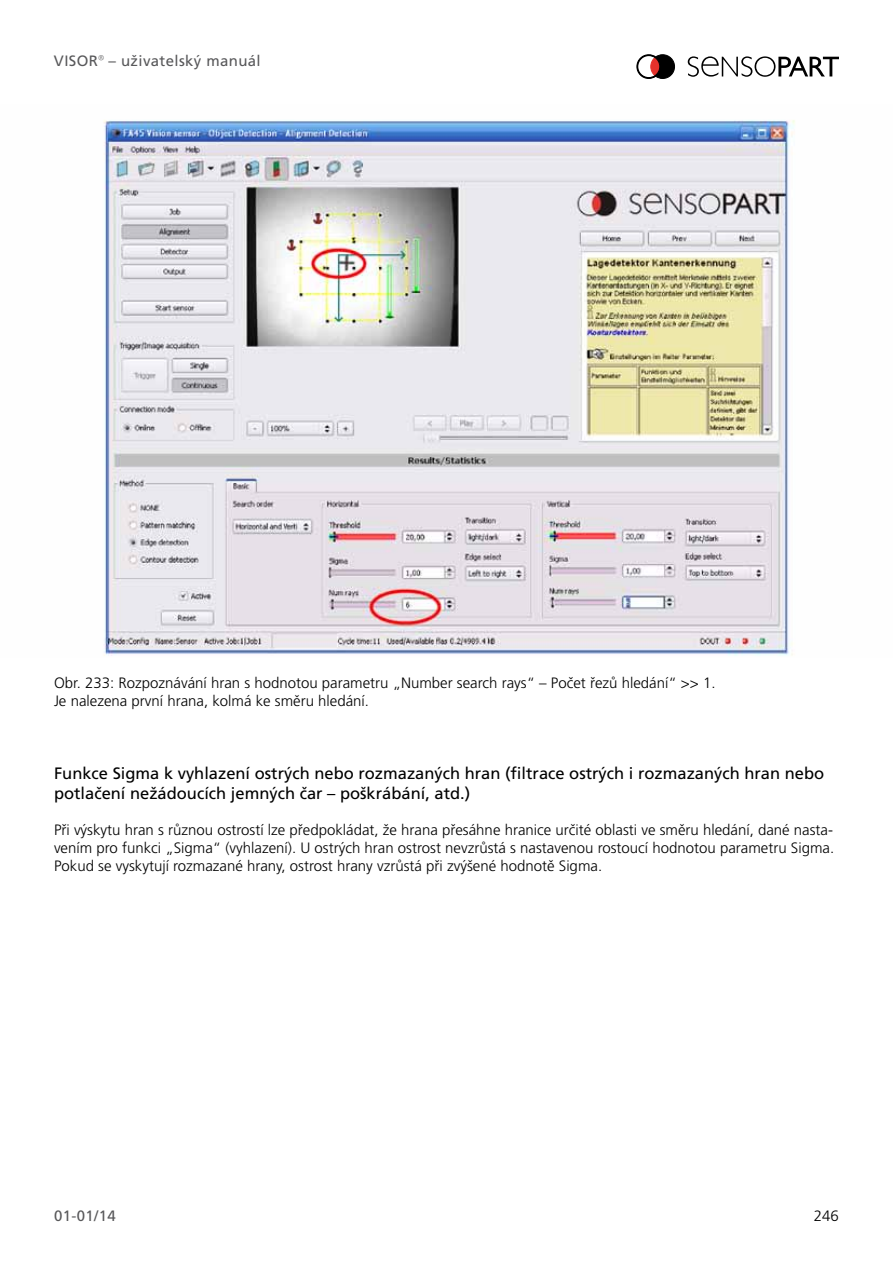
<style>
.page{position:relative;width:893px;height:1263px;background:#fff}
.page>*{position:absolute;margin:0;border:0;box-sizing:border-box;transform-origin:0 0}
.t1{font:16.5px/19.8px "Frutiger CE";color:#000}
.t2{font:300 15px/18px "Frutiger CE";color:#000}
.t3{font:15px "Frutiger CE";letter-spacing:.025em;color:#58585a}
</style>
<div class="page">
<svg style="left:688px;top:56px;width:151px;height:21px"></svg>
<svg style="left:637px;top:55px;width:38px;height:24px"></svg>
<img style="left:103px;top:120px;width:692px;height:536px">
<p class="t3" style="left:54px;top:52px;width:208px">VISOR<sup>®</sup> – uživatelský manuál</p>
<p class="t2" style="left:54px;top:673px;width:663px">Obr. 233: Rozpoznávání hran s hodnotou parametru „Number search rays“ – Počet řezů hledání“ &gt;&gt; 1.<br>Je nalezena první hrana, kolmá ke směru hledání.</p>
<p class="t1" style="left:54px;top:764px;width:772px">Funkce Sigma k vyhlazení ostrých nebo rozmazaných hran (filtrace ostrých i rozmazaných hran nebo potlačení nežádoucích jemných čar – poškrábání, atd.)</p>
<p class="t2" style="left:54px;top:821px;width:782px;text-align:justify">Při výskytu hran s různou ostrostí lze předpokládat, že hrana přesáhne hranice určité oblasti ve směru hledání, dané nasta&shy;vením pro funkci „Sigma“ (vyhlazení). U ostrých hran ostrost nevzrůstá s nastavenou rostoucí hodnotou parametru Sigma.<br>Pokud se vyskytují rozmazané hrany, ostrost hrany vzrůstá při zvýšené hodnotě Sigma.</p>
<p class="t3" style="left:54px;top:1207px;width:63px">01-01/14</p>
<p class="t2" style="left:814px;top:1206px;width:27px">246</p>
</div>
